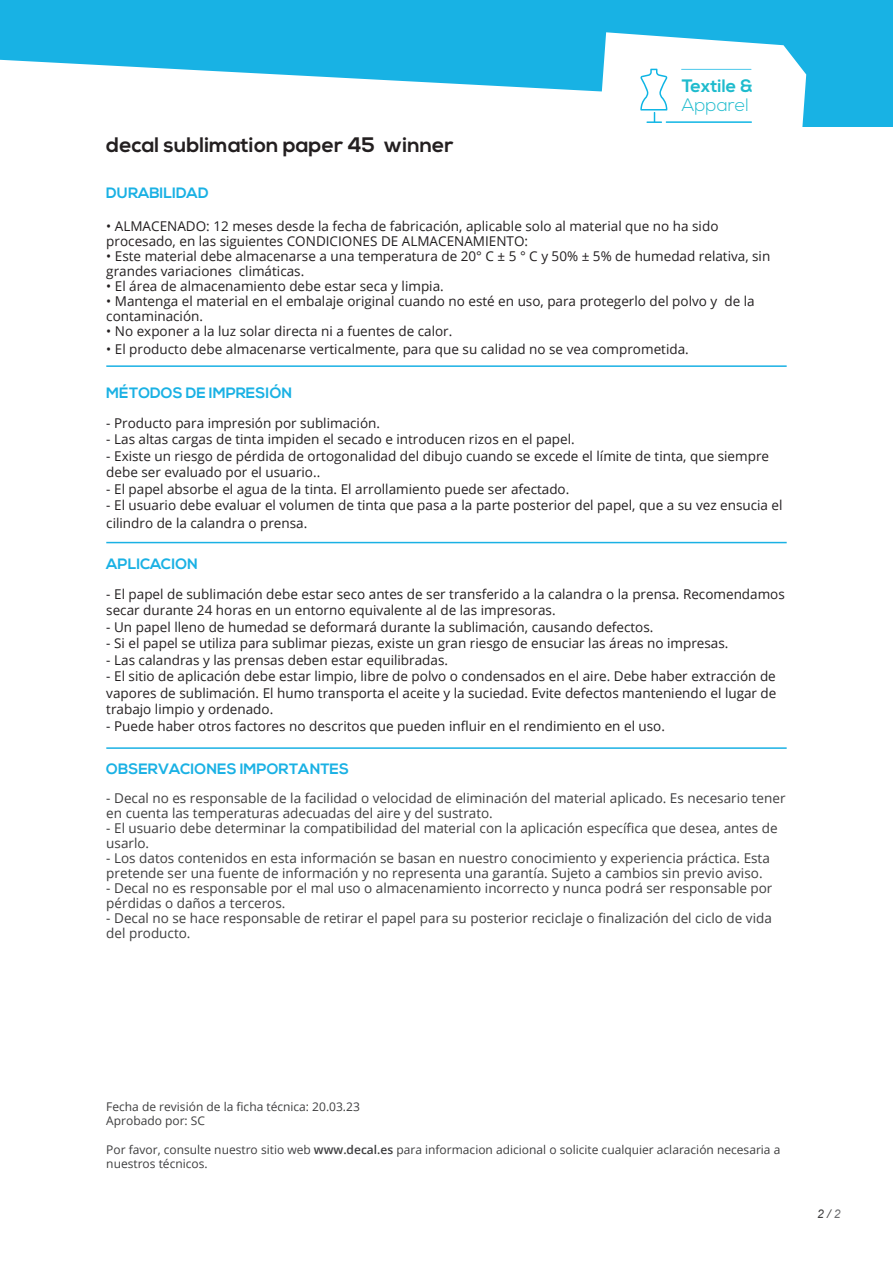
<style>
.page{position:relative;width:893px;height:1263px;background:#fff}
.page>*{position:absolute;margin:0;border:0;box-sizing:border-box;transform-origin:0 0}
.t1{font:700 21px "Nexa";color:#231f20}
.t2{font:700 18px "Nexa";color:#1ebbcd}
.t3{font:300 18px "Nexa";color:#1ebbcd}
.t4{font:700 15px "Nexa";color:#1ab1e4}
.t5{font:13.5px/16.5px "Open Sans";color:#231f20}
.t6{font:13.5px/15px "Open Sans";color:#3e3e3f}
.t7{font:12px/14.4px "Open Sans";color:#3e3e3f}
.t8{font:italic 12px "Arial";color:#3e3e3f}
.s1{font-weight:600}
.s2{color:#6c6d70}
</style>
<div class="page">
<div style="left:0;top:0;width:893px;height:127px;background:#18b2e4"></div>
<svg style="left:604px;top:32px;width:202px;height:95px;fill:#fff"></svg>
<svg style="left:0;top:60px;width:780px;height:67px;fill:#fff"></svg>
<hr style="left:666px;top:121px;width:86px;height:2px;background:#0eb5e4">
<svg style="left:681px;top:69px;width:70px;height:1px"></svg>
<svg style="left:640px;top:69px;width:27px;height:54px"></svg>
<hr style="left:106px;top:365px;width:681px;height:2px;background:#1ab1e4">
<hr style="left:106px;top:542px;width:681px;height:1px;background:#1ab1e4">
<hr style="left:106px;top:747px;width:681px;height:2px;background:#1ab1e4">
<h1 class="t1" style="left:106px;top:133px;width:349px">decal sublimation paper 45 winner</h1>
<h2 class="t2" style="left:682px;top:75px;width:73px">Textile &amp;</h2>
<h2 class="t3" style="left:682px;top:95px;width:68px">Apparel</h2>
<p class="t4" style="left:106px;top:184px;width:104px">DURABILIDAD</p>
<p class="t5" style="left:106px;top:218px;width:614px;line-height:15px">• ALMACENADO: 12 meses desde la fecha de fabricación, aplicable solo al material que no ha sido procesado, en las siguientes CONDICIONES DE ALMACENAMIENTO:</p>
<p class="t5" style="left:106px;top:248px;width:665px;line-height:15px">• Este material debe almacenarse a una temperatura de 20° C ± 5 ° C y 50% ± 5% de humedad relativa, sin grandes variaciones climáticas.</p>
<p class="t5" style="left:106px;top:277px;width:339px">• El área de almacenamiento debe estar seca y limpia.</p>
<p class="t5" style="left:106px;top:293px;width:650px;line-height:15px">• Mantenga el material en el embalaje original cuando no esté en uso, para protegerlo del polvo y de la contaminación.</p>
<p class="t5" style="left:106px;top:322px;width:348px">• No exponer a la luz solar directa ni a fuentes de calor.</p>
<p class="t5" style="left:106px;top:340px;width:584px">• El producto debe almacenarse verticalmente, para que su calidad no se vea comprometida.</p>
<p class="t4" style="left:106px;top:384px;width:187px">MÉTODOS DE IMPRESIÓN</p>
<p class="t5" style="left:106px;top:414px;width:275px">- Producto para impresión por sublimación.</p>
<p class="t5" style="left:106px;top:431px;width:470px">- Las altas cargas de tinta impiden el secado e introducen rizos en el papel.</p>
<p class="t5" style="left:106px;top:447px;width:664px">- Existe un riesgo de pérdida de ortogonalidad del dibujo cuando se excede el límite de tinta, que siempre debe ser evaluado por el usuario..</p>
<p class="t5" style="left:106px;top:480px;width:465px">- El papel absorbe el agua de la tinta. El arrollamiento puede ser afectado.</p>
<p class="t5" style="left:106px;top:496px;width:678px;line-height:18px">- El usuario debe evaluar el volumen de tinta que pasa a la parte posterior del papel, que a su vez ensucia el cilindro de la calandra o prensa.</p>
<p class="t4" style="left:106px;top:555px;width:93px">APLICACION</p>
<p class="t5" style="left:106px;top:585px;width:680px">- El papel de sublimación debe estar seco antes de ser transferido a la calandra o la prensa. Recomendamos secar durante 24 horas en un entorno equivalente al de las impresoras.</p>
<p class="t5" style="left:106px;top:618px;width:549px">- Un papel lleno de humedad se deformará durante la sublimación, causando defectos.</p>
<p class="t5" style="left:106px;top:635px;width:624px">- Si el papel se utiliza para sublimar piezas, existe un gran riesgo de ensuciar las áreas no impresas.</p>
<p class="t5" style="left:106px;top:651px;width:343px">- Las calandras y las prensas deben estar equilibradas.</p>
<p class="t5" style="left:106px;top:668px;width:672px;text-align:justify">- El sitio de aplicación debe estar limpio, libre de polvo o condensados en el aire. Debe haber extracción de vapores de sublimación. El humo transporta el aceite y la suciedad. Evite defectos manteniendo el lugar de trabajo limpio y ordenado.</p>
<p class="t5" style="left:106px;top:717px;width:560px">- Puede haber otros factores no descritos que pueden influir en el rendimiento en el uso.</p>
<p class="t4" style="left:106px;top:760px;width:244px">OBSERVACIONES IMPORTANTES</p>
<p class="t6" style="left:106px;top:790px;width:681px">- Decal no es responsable de la facilidad o velocidad de eliminación del material aplicado. Es necesario tener en cuenta las temperaturas adecuadas del aire y del sustrato.</p>
<p class="t6" style="left:106px;top:820px;width:673px">- El usuario debe determinar la compatibilidad del material con la aplicación específica que desea, antes de usarlo.</p>
<p class="t6" style="left:106px;top:850px;width:665px">- Los datos contenidos en esta información se basan en nuestro conocimiento y experiencia práctica. Esta pretende ser una fuente de información y no representa una garantía. Sujeto a cambios sin previo aviso.</p>
<p class="t6" style="left:106px;top:880px;width:668px">- Decal no es responsable por el mal uso o almacenamiento incorrecto y nunca podrá ser responsable por pérdidas o daños a terceros.</p>
<p class="t6" style="left:106px;top:910px;width:667px">- Decal no se hace responsable de retirar el papel para su posterior reciclaje o finalización del ciclo de vida del producto.</p>
<p class="t7" style="left:106px;top:1099px;width:255px">Fecha de revisión de la ficha técnica: 20.03.23<br>Aprobado por: SC</p>
<p class="t7" style="left:106px;top:1142px;width:676px">Por favor, consulte nuestro sitio web <span class="s1">www.decal.es</span> para informacion adicional o solicite cualquier aclaración necesaria a nuestros técnicos.</p>
<p class="t8" style="left:817px;top:1206px;width:25px">2 / <span class="s2">2</span></p>
</div>
